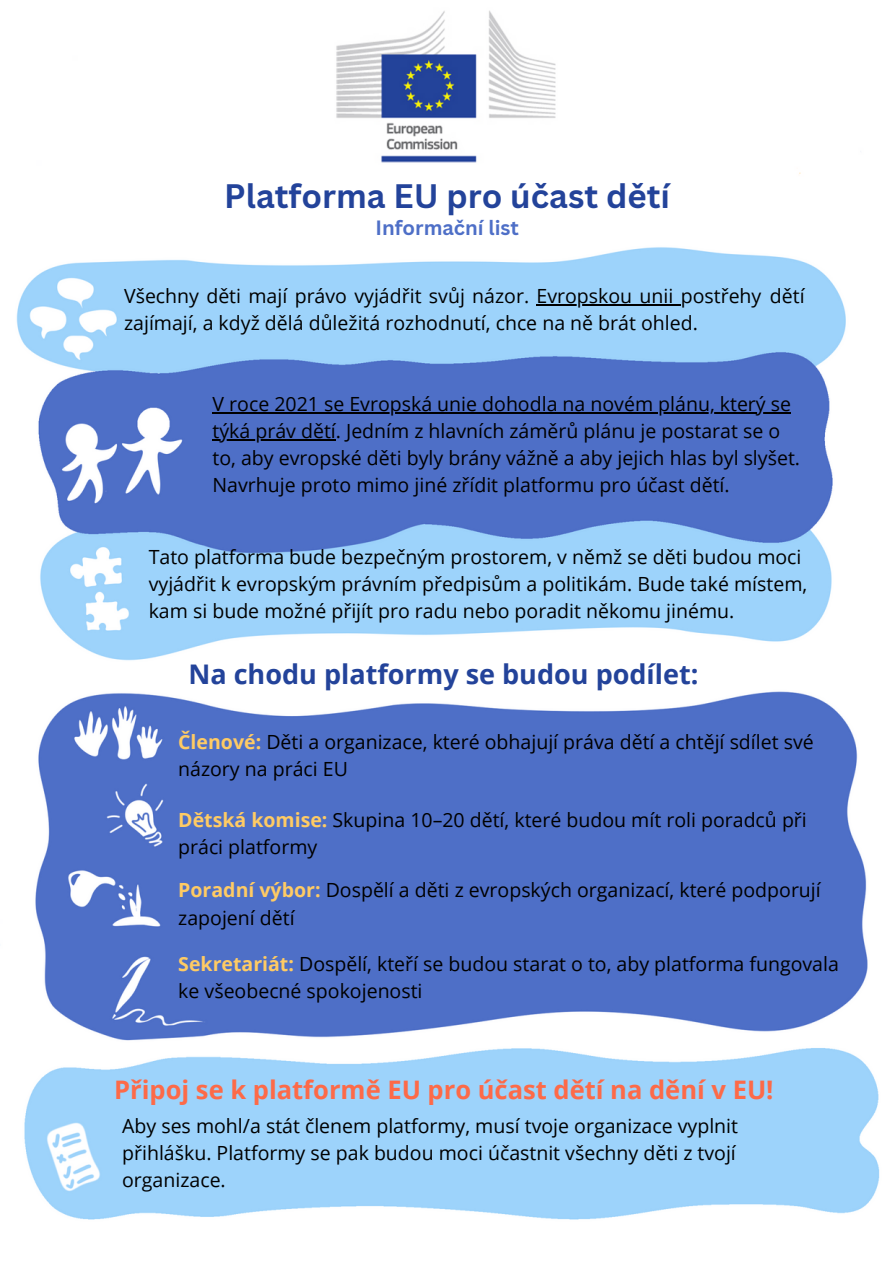
<style>
.page{position:relative;width:894px;height:1264px;background:#fff}
.page>*{position:absolute;margin:0;border:0;box-sizing:border-box;transform-origin:0 0}
.t1{font:700 33px "Canva Sans";color:#23439a}
.t2{font:700 27px "Open Sans";color:#23439a}
.t3{font:700 25.5px "Open Sans";color:#fd6a48}
.t4{font:700 20.1px "Canva Sans";color:#4e6fc7}
.t5{font:19.5px/27px "Open Sans";color:#000}
.s1{font-weight:700;color:#ffcb64}
</style>
<div class="page">
<img style="left:16px;top:10px;width:864px;height:1210px">
<hr style="left:536px;top:304px;width:144px;height:1px;background:#000">
<hr style="left:212px;top:412px;width:578px;height:1px;background:#000">
<hr style="left:212px;top:439px;width:124px;height:1px;background:#000">
<h1 class="t1" style="left:224px;top:173px;width:447px">Platforma EU pro účast dětí</h1>
<p class="t4" style="left:375px;top:213px;width:145px">Informační list</p>
<p class="t5" style="left:124px;top:282px;width:682px">Všechny děti mají právo vyjádřit svůj názor. Evropskou unii postřehy dětí zajímají, a když dělá důležitá rozhodnutí, chce na ně brát ohled.</p>
<p class="t5" style="left:212px;top:390px;width:589px">V roce 2021 se Evropská unie dohodla na novém plánu, který se týká práv dětí. Jedním z hlavních záměrů plánu je postarat se o to, aby evropské děti byly brány vážně a aby jejich hlas byl slyšet.<br>Navrhuje proto mimo jiné zřídit platformu pro účast dětí.</p>
<p class="t5" style="left:149px;top:543px;width:660px">Tato platforma bude bezpečným prostorem, v němž se děti budou moci vyjádřit k evropským právním předpisům a politikám. Bude také místem, kam si bude možné přijít pro radu nebo poradit někomu jinému.</p>
<h2 class="t2" style="left:188px;top:654px;width:511px">Na chodu platformy se budou podílet:</h2>
<p class="t5" style="left:178px;top:728px;width:637px"><span class="s1">Členové:</span> Děti a organizace, které obhajují práva dětí a chtějí sdílet své názory na práci EU</p>
<p class="t5" style="left:178px;top:806px;width:630px"><span class="s1">Dětská komise:</span> Skupina 10–20 dětí, které budou mít roli poradců při práci platformy</p>
<p class="t5" style="left:178px;top:876px;width:643px"><span class="s1">Poradní výbor:</span> Dospělí a děti z evropských organizací, které podporují zapojení dětí</p>
<p class="t5" style="left:178px;top:949px;width:662px"><span class="s1">Sekretariát:</span> Dospělí, kteří se budou starat o to, aby platforma fungovala ke všeobecné spokojenosti</p>
<h3 class="t3" style="left:114px;top:1071px;width:660px">Připoj se k platformě EU pro účast dětí na dění v EU!</h3>
<p class="t5" style="left:122px;top:1112px;width:617px;text-align:justify">Aby ses mohl/a stát členem platformy, musí tvoje organizace vyplnit přihlášku. Platformy se pak budou moci účastnit všechny děti z tvojí organizace.</p>
</div>
